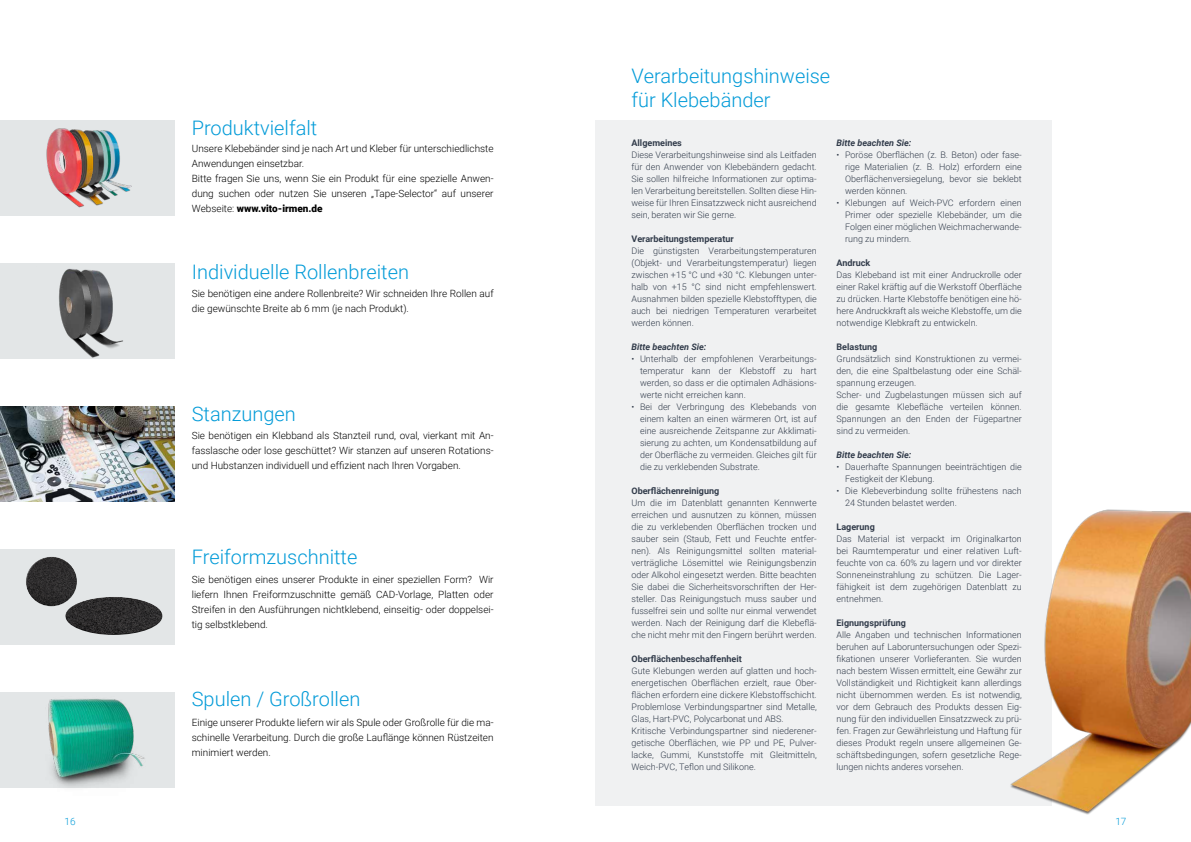
<style>
.page{position:relative;width:1191px;height:842px;background:#fff}
.page>*{position:absolute;margin:0;border:0;box-sizing:border-box;transform-origin:0 0}
.t1{font:300 20px/24px "Roboto";color:#039bd8}
.t2{font:300 10px/15px "Roboto";color:#000;text-align:justify}
.t3{font:300 10px "Roboto";color:#039bd8}
.t4{font:300 9px/12px "Roboto";color:#323c4b;text-align:justify}
.t5{font:700 9px "Roboto";color:#323c4b}
.t6{font:italic 700 9px "Roboto";color:#323c4b}
.s1{font-weight:900}
</style>
<div class="page">
<div style="left:0;top:263px;width:175px;height:95px;background:#e3e6e7"></div>
<div style="left:0;top:120px;width:175px;height:96px;background:#e3e6e7"></div>
<div style="left:0;top:549px;width:175px;height:95px;background:#e3e6e7"></div>
<img style="left:111px;top:291px;width:12px;height:57px">
<img style="left:36px;top:268px;width:75px;height:91px">
<img style="left:124px;top:184px;width:8px;height:8px">
<img style="left:110px;top:132px;width:14px;height:64px">
<img style="left:85px;top:130px;width:25px;height:75px">
<img style="left:46px;top:128px;width:39px;height:80px">
<div style="left:595px;top:121px;width:456px;height:685px;background:#f0f1f2"></div>
<img style="left:1010px;top:486px;width:181px;height:329px">
<img style="left:0;top:406px;width:174px;height:95px">
<div style="left:65px;top:595px;width:98px;height:25px;background:#fff;opacity:.75"></div>
<div style="left:65px;top:609px;width:99px;height:27px;background:#000;opacity:.75"></div>
<div style="left:25px;top:555px;width:51px;height:37px;background:#fff;opacity:.75"></div>
<div style="left:27px;top:565px;width:51px;height:42px;background:#000;opacity:.75"></div>
<div style="left:0;top:692px;width:175px;height:95px;background:#e3e6e7"></div>
<img style="left:41px;top:699px;width:109px;height:89px">
<h1 class="t1" style="left:192px;top:115px;width:127px">Produktvielfalt</h1>
<p class="t2" style="left:192px;top:141px;width:303px;text-align:left">Unsere Klebebänder sind je nach Art und Kleber für unterschiedlichste Anwendungen einsetzbar.<br>Bitte fragen Sie uns, wenn Sie ein Produkt für eine spezielle Anwen&shy;dung suchen oder nutzen Sie unseren „Tape-Selector“ auf unserer Webseite: <span class="s1">www.vito-irmen.de</span></p>
<h1 class="t1" style="left:192px;top:259px;width:219px">Individuelle Rollenbreiten</h1>
<p class="t2" style="left:192px;top:286px;width:303px">Sie benötigen eine andere Rollenbreite? Wir schneiden Ihre Rollen auf die gewünschte Breite ab 6 mm (je nach Produkt).</p>
<h1 class="t1" style="left:192px;top:401px;width:106px">Stanzungen</h1>
<p class="t2" style="left:192px;top:428px;width:303px">Sie benötigen ein Klebband als Stanzteil rund, oval, vierkant mit An&shy;fasslasche oder lose geschüttet? Wir stanzen auf unseren Rotations&shy;und Hubstanzen individuell und effizient nach Ihren Vorgaben.</p>
<h1 class="t1" style="left:192px;top:544px;width:167px">Freiformzuschnitte</h1>
<p class="t2" style="left:192px;top:571px;width:303px">Sie benötigen eines unserer Produkte in einer speziellen Form? Wir liefern Ihnen Freiformzuschnitte gemäß CAD-Vorlage, Platten oder Streifen in den Ausführungen nichtklebend, einseitig- oder doppelsei&shy;tig selbstklebend.</p>
<h1 class="t1" style="left:192px;top:686px;width:170px">Spulen / Großrollen</h1>
<p class="t2" style="left:192px;top:714px;width:303px">Einige unserer Produkte liefern wir als Spule oder Großrolle für die ma&shy;schinelle Verarbeitung. Durch die große Lauflänge können Rüstzeiten minimiert werden.</p>
<h1 class="t1" style="left:631px;top:63px;width:200px">Verarbeitungshinweise für Klebebänder</h1>
<p class="t5" style="left:631px;top:137px;width:52px">Allgemeines</p>
<p class="t4" style="left:631px;top:149px;width:187px">Diese Verarbeitungshinweise sind als Leitfaden für den Anwender von Klebebändern gedacht.<br>Sie sollen hilfreiche Informationen zur optima&shy;len Verarbeitung bereitstellen. Sollten diese Hin&shy;weise für Ihren Einsatzzweck nicht ausreichend sein, beraten wir Sie gerne.</p>
<p class="t5" style="left:631px;top:233px;width:104px">Verarbeitungstemperatur</p>
<p class="t4" style="left:631px;top:245px;width:187px">Die günstigsten Verarbeitungstemperaturen (Objekt- und Verarbeitungstemperatur) liegen zwischen +15 °C und +30 °C. Klebungen unter&shy;halb von +15 °C sind nicht empfehlenswert.<br>Ausnahmen bilden spezielle Klebstofftypen, die auch bei niedrigen Temperaturen verarbeitet werden können.</p>
<p class="t6" style="left:631px;top:341px;width:76px">Bitte beachten Sie:</p>
<p class="t4" style="left:640px;top:353px;width:178px;text-indent:-9px">• Unterhalb der empfohlenen Verarbeitungs&shy;temperatur kann der Klebstoff zu hart werden, so dass er die optimalen Adhäsions&shy;werte nicht erreichen kann.</p>
<p class="t4" style="left:640px;top:401px;width:178px;text-indent:-9px">• Bei der Verbringung des Klebebands von einem kalten an einen wärmeren Ort, ist auf eine ausreichende Zeitspanne zur Akklimati&shy;sierung zu achten, um Kondensatbildung auf der Oberfläche zu vermeiden. Gleiches gilt für die zu verklebenden Substrate.</p>
<p class="t5" style="left:631px;top:485px;width:89px">Oberflächenreinigung</p>
<p class="t4" style="left:631px;top:497px;width:187px">Um die im Datenblatt genannten Kennwerte erreichen und ausnutzen zu können, müssen die zu verklebenden Oberflächen trocken und sauber sein (Staub, Fett und Feuchte entfer&shy;nen). Als Reinigungsmittel sollten material&shy;verträgliche Lösemittel wie Reinigungsbenzin oder Alkohol eingesetzt werden. Bitte beachten Sie dabei die Sicherheitsvorschriften der Her&shy;steller. Das Reinigungstuch muss sauber und fusselfrei sein und sollte nur einmal verwendet werden. Nach der Reinigung darf die Klebeflä&shy;che nicht mehr mit den Fingern berührt werden.</p>
<p class="t5" style="left:631px;top:653px;width:112px">Oberflächenbeschaffenheit</p>
<p class="t4" style="left:631px;top:665px;width:187px;text-align:left">Gute Klebungen werden auf glatten und hoch&shy;energetischen Oberflächen erzielt, raue Ober&shy;flächen erfordern eine dickere Klebstoffschicht.<br>Problemlose Verbindungspartner sind Metalle, Glas, Hart-PVC, Polycarbonat und ABS.<br>Kritische Verbindungspartner sind niederener&shy;getische Oberflächen, wie PP und PE, Pulver&shy;lacke, Gummi, Kunststoffe mit Gleitmitteln, Weich-PVC, Teflon und Silikone.</p>
<p class="t6" style="left:836px;top:137px;width:76px">Bitte beachten Sie:</p>
<p class="t4" style="left:845px;top:149px;width:178px;text-indent:-9px">• Poröse Oberflächen (z. B. Beton) oder fase&shy;rige Materialien (z. B. Holz) erfordern eine Oberflächenversiegelung, bevor sie beklebt werden können.</p>
<p class="t4" style="left:845px;top:197px;width:178px;text-indent:-9px">• Klebungen auf Weich-PVC erfordern einen Primer oder spezielle Klebebänder, um die Folgen einer möglichen Weichmacherwande&shy;rung zu mindern.</p>
<p class="t5" style="left:836px;top:257px;width:35px">Andruck</p>
<p class="t4" style="left:836px;top:269px;width:187px">Das Klebeband ist mit einer Andruckrolle oder einer Rakel kräftig auf die Werkstoff Oberfläche zu drücken. Harte Klebstoffe benötigen eine hö&shy;here Andruckkraft als weiche Klebstoffe, um die notwendige Klebkraft zu entwickeln.</p>
<p class="t5" style="left:836px;top:341px;width:42px">Belastung</p>
<p class="t4" style="left:836px;top:353px;width:187px;text-align:left">Grundsätzlich sind Konstruktionen zu vermei&shy;den, die eine Spaltbelastung oder eine Schäl&shy;spannung erzeugen.<br>Scher- und Zugbelastungen müssen sich auf die gesamte Klebefläche verteilen können.<br>Spannungen an den Enden der Fügepartner sind zu vermeiden.</p>
<p class="t6" style="left:836px;top:449px;width:76px">Bitte beachten Sie:</p>
<p class="t4" style="left:845px;top:461px;width:178px;text-indent:-9px">• Dauerhafte Spannungen beeinträchtigen die<br>Festigkeit der Klebung.</p>
<p class="t4" style="left:845px;top:485px;width:178px;text-indent:-9px">• Die Klebeverbindung sollte frühestens nach<br>24 Stunden belastet werden.</p>
<p class="t5" style="left:836px;top:521px;width:40px">Lagerung</p>
<p class="t4" style="left:836px;top:533px;width:187px">Das Material ist verpackt im Originalkarton bei Raumtemperatur und einer relativen Luft&shy;feuchte von ca. 60% zu lagern und vor direkter Sonneneinstrahlung zu schützen. Die Lager&shy;fähigkeit ist dem zugehörigen Datenblatt zu entnehmen.</p>
<p class="t5" style="left:836px;top:617px;width:71px">Eignungsprüfung</p>
<p class="t4" style="left:836px;top:629px;width:187px">Alle Angaben und technischen Informationen beruhen auf Laboruntersuchungen oder Spezi&shy;fikationen unserer Vorlieferanten. Sie wurden nach bestem Wissen ermittelt, eine Gewähr zur Vollständigkeit und Richtigkeit kann allerdings nicht übernommen werden. Es ist notwendig, vor dem Gebrauch des Produkts dessen Eig&shy;nung für den individuellen Einsatzzweck zu prü&shy;fen. Fragen zur Gewährleistung und Haftung für dieses Produkt regeln unsere allgemeinen Ge&shy;schäftsbedingungen, sofern gesetzliche Rege&shy;lungen nichts anderes vorsehen.</p>
<p class="t3" style="left:64px;top:814px;width:13px">16</p>
<p class="t3" style="left:1115px;top:814px;width:13px">17</p>
</div>
